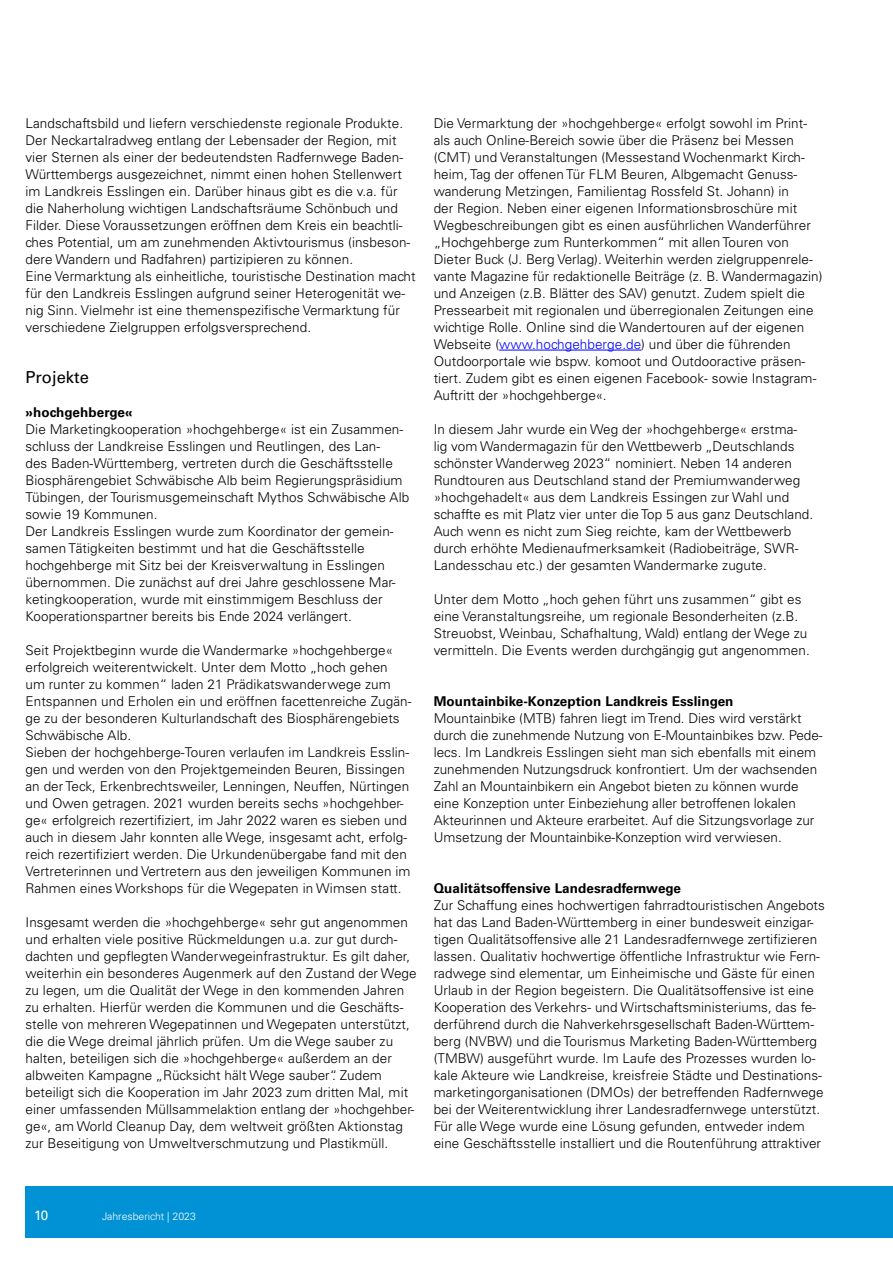
<style>
.page{position:relative;width:893px;height:1263px;background:#fff}
.page>*{position:absolute;margin:0;border:0;box-sizing:border-box;transform-origin:0 0}
.t1{font:16.5px "Univers LT Std";letter-spacing:.005em;color:#000}
.t2{font:300 13.5px/17px "Univers LT Std";letter-spacing:.005em;color:#000}
.t3{font:700 13.5px "Univers LT Std";letter-spacing:.005em;color:#000}
.t4{font:13.5px "Univers LT Std";color:#fff}
.t5{font:300 10.5px "Univers LT Std";color:#fff}
.s1{color:#00f}
</style>
<div class="page">
<div style="left:26px;top:1186px;width:867px;height:51px;background:#0092d4"></div>
<hr style="left:499px;top:350px;width:142px;height:1px;background:#00f">
<p class="t2" style="left:26px;top:114px;width:386px">Landschaftsbild und liefern verschiedenste regionale Produkte.<br>Der Neckartalradweg entlang der Lebensader der Region, mit vier Sternen als einer der bedeutendsten Radfernwege Baden-Württembergs ausgezeichnet, nimmt einen hohen Stellenwert im Landkreis Esslingen ein. Darüber hinaus gibt es die v.a. für die Naherholung wichtigen Landschaftsräume Schönbuch und Filder. Diese Voraussetzungen eröffnen dem Kreis ein beachtli&shy;ches Potential, um am zunehmenden Aktivtourismus (insbeson&shy;dere Wandern und Radfahren) partizipieren zu können.</p>
<p class="t2" style="left:26px;top:267px;width:391px">Eine Vermarktung als einheitliche, touristische Destination macht für den Landkreis Esslingen aufgrund seiner Heterogenität we&shy;nig Sinn. Vielmehr ist eine themenspezifische Vermarktung für verschiedene Zielgruppen erfolgsversprechend.</p>
<h2 class="t1" style="left:26px;top:367px;width:65px">Projekte</h2>
<h3 class="t3" style="left:26px;top:404px;width:109px">»hochgehberge«</h3>
<p class="t2" style="left:26px;top:420px;width:385px">Die Marketingkooperation »hochgehberge« ist ein Zusammen&shy;schluss der Landkreise Esslingen und Reutlingen, des Lan-<br>des Baden-Württemberg, vertreten durch die Geschäftsstelle Biosphärengebiet Schwäbische Alb beim Regierungspräsidium Tübingen, der Tourismusgemeinschaft Mythos Schwäbische Alb sowie 19 Kommunen.</p>
<p class="t2" style="left:26px;top:523px;width:371px">Der Landkreis Esslingen wurde zum Koordinator der gemein&shy;samen Tätigkeiten bestimmt und hat die Geschäftsstelle hochgehberge mit Sitz bei der Kreisverwaltung in Esslingen übernommen. Die zunächst auf drei Jahre geschlossene Mar&shy;ketingkooperation, wurde mit einstimmigem Beschluss der Kooperationspartner bereits bis Ende 2024 verlängert.</p>
<p class="t2" style="left:26px;top:642px;width:387px">Seit Projektbeginn wurde die Wandermarke »hochgehberge« erfolgreich weiterentwickelt. Unter dem Motto „hoch gehen<br>um runter zu kommen“ laden 21 Prädikatswanderwege zum Entspannen und Erholen ein und eröffnen facettenreiche Zugän&shy;ge zu der besonderen Kulturlandschaft des Biosphärengebiets Schwäbische Alb.</p>
<p class="t2" style="left:26px;top:744px;width:387px">Sieben der hochgehberge-Touren verlaufen im Landkreis Esslin&shy;gen und werden von den Projektgemeinden Beuren, Bissingen an der Teck, Erkenbrechtsweiler, Lenningen, Neuffen, Nürtingen und Owen getragen. 2021 wurden bereits sechs »hochgehber&shy;ge« erfolgreich rezertifiziert, im Jahr 2022 waren es sieben und auch in diesem Jahr konnten alle Wege, insgesamt acht, erfolg&shy;reich rezertifiziert werden. Die Urkundenübergabe fand mit den Vertreterinnen und Vertretern aus den jeweiligen Kommunen im Rahmen eines Workshops für die Wegepaten in Wimsen statt.</p>
<p class="t2" style="left:26px;top:914px;width:393px">Insgesamt werden die »hochgehberge« sehr gut angenommen und erhalten viele positive Rückmeldungen u.a. zur gut durch&shy;dachten und gepflegten Wanderwegeinfrastruktur. Es gilt daher, weiterhin ein besonderes Augenmerk auf den Zustand der Wege zu legen, um die Qualität der Wege in den kommenden Jahren zu erhalten. Hierfür werden die Kommunen und die Geschäfts&shy;stelle von mehreren Wegepatinnen und Wegepaten unterstützt, die die Wege dreimal jährlich prüfen. Um die Wege sauber zu halten, beteiligen sich die »hochgehberge« außerdem an der albweiten Kampagne „Rücksicht hält Wege sauber“. Zudem beteiligt sich die Kooperation im Jahr 2023 zum dritten Mal, mit einer umfassenden Müllsammelaktion entlang der »hochgehber&shy;ge«, am World Cleanup Day, dem weltweit größten Aktionstag zur Beseitigung von Umweltverschmutzung und Plastikmüll.</p>
<p class="t2" style="left:434px;top:114px;width:390px">Die Vermarktung der »hochgehberge« erfolgt sowohl im Print&shy;als auch Online-Bereich sowie über die Präsenz bei Messen (CMT) und Veranstaltungen (Messestand Wochenmarkt Kirch&shy;heim, Tag der offenen Tür FLM Beuren, Albgemacht Genuss&shy;wanderung Metzingen, Familientag Rossfeld St. Johann) in<br>der Region. Neben einer eigenen Informationsbroschüre mit Wegbeschreibungen gibt es einen ausführlichen Wanderführer „Hochgehberge zum Runterkommen“ mit allen Touren von Dieter Buck (J. Berg Verlag). Weiterhin werden zielgruppenrele&shy;vante Magazine für redaktionelle Beiträge (z. B. Wandermagazin) und Anzeigen (z.B. Blätter des SAV) genutzt. Zudem spielt die Pressearbeit mit regionalen und überregionalen Zeitungen eine wichtige Rolle. Online sind die Wandertouren auf der eigenen Webseite (<span class="s1">www.hochgehberge.de</span>) und über die führenden Outdoorportale wie bspw. komoot und Outdooractive präsen&shy;tiert. Zudem gibt es einen eigenen Facebook- sowie Instagram-Auftritt der »hochgehberge«.</p>
<p class="t2" style="left:434px;top:420px;width:381px">In diesem Jahr wurde ein Weg der »hochgehberge« erstma&shy;lig vom Wandermagazin für den Wettbewerb „Deutschlands schönster Wanderweg 2023“ nominiert. Neben 14 anderen Rundtouren aus Deutschland stand der Premiumwanderweg »hochgehadelt« aus dem Landkreis Essingen zur Wahl und schaffte es mit Platz vier unter die Top 5 aus ganz Deutschland.<br>Auch wenn es nicht zum Sieg reichte, kam der Wettbewerb durch erhöhte Medienaufmerksamkeit (Radiobeiträge, SWR-Landesschau etc.) der gesamten Wandermarke zugute.</p>
<p class="t2" style="left:434px;top:591px;width:378px">Unter dem Motto „hoch gehen führt uns zusammen“ gibt es eine Veranstaltungsreihe, um regionale Besonderheiten (z.B.<br>Streuobst, Weinbau, Schafhaltung, Wald) entlang der Wege zu vermitteln. Die Events werden durchgängig gut angenommen.</p>
<h3 class="t3" style="left:434px;top:693px;width:301px">Mountainbike-Konzeption Landkreis Esslingen</h3>
<p class="t2" style="left:434px;top:710px;width:390px">Mountainbike (MTB) fahren liegt im Trend. Dies wird verstärkt durch die zunehmende Nutzung von E-Mountainbikes bzw. Pede&shy;lecs. Im Landkreis Esslingen sieht man sich ebenfalls mit einem zunehmenden Nutzungsdruck konfrontiert. Um der wachsenden Zahl an Mountainbikern ein Angebot bieten zu können wurde eine Konzeption unter Einbeziehung aller betroffenen lokalen Akteurinnen und Akteure erarbeitet. Auf die Sitzungsvorlage zur Umsetzung der Mountainbike-Konzeption wird verwiesen.</p>
<h3 class="t3" style="left:434px;top:880px;width:249px">Qualitätsoffensive Landesradfernwege</h3>
<p class="t2" style="left:434px;top:897px;width:393px">Zur Schaffung eines hochwertigen fahrradtouristischen Angebots hat das Land Baden-Württemberg in einer bundesweit einzigar&shy;tigen Qualitätsoffensive alle 21 Landesradfernwege zertifizieren lassen. Qualitativ hochwertige öffentliche Infrastruktur wie Fern&shy;radwege sind elementar, um Einheimische und Gäste für einen Urlaub in der Region begeistern. Die Qualitätsoffensive ist eine Kooperation des Verkehrs- und Wirtschaftsministeriums, das fe&shy;derführend durch die Nahverkehrsgesellschaft Baden-Württem&shy;berg (NVBW) und die Tourismus Marketing Baden-Württemberg (TMBW) ausgeführt wurde. Im Laufe des Prozesses wurden lo&shy;kale Akteure wie Landkreise, kreisfreie Städte und Destinations&shy;marketingorganisationen (DMOs) der betreffenden Radfernwege bei der Weiterentwicklung ihrer Landesradfernwege unterstützt.<br>Für alle Wege wurde eine Lösung gefunden, entweder indem eine Geschäftsstelle installiert und die Routenführung attraktiver</p>
<p class="t4" style="left:34px;top:1208px;width:16px">10</p>
<p class="t5" style="left:102px;top:1210px;width:95px">Jahresbericht | 2023</p>
</div>
